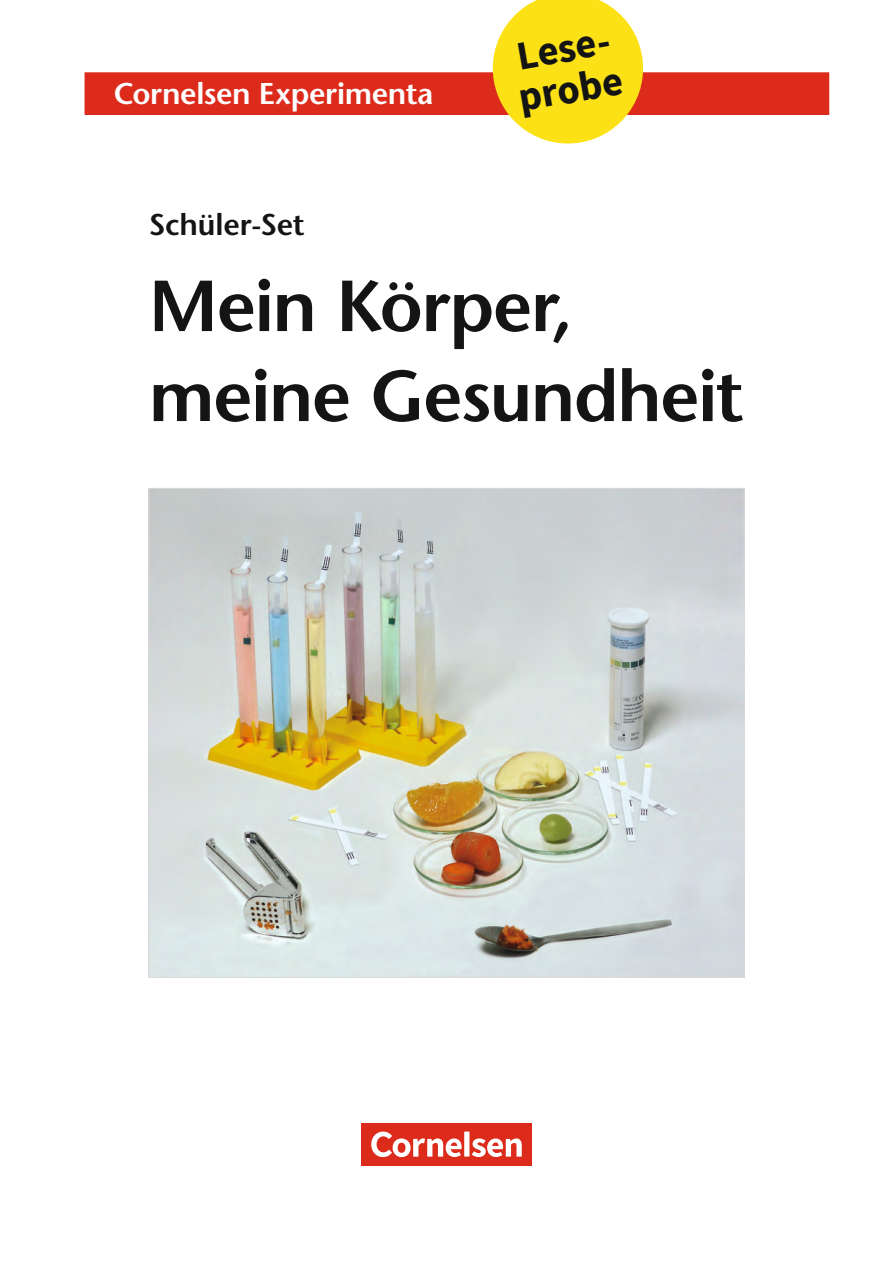
<style>
.page{position:relative;width:893px;height:1263px;background:#fff}
.page>*{position:absolute;margin:0;border:0;box-sizing:border-box;transform-origin:0 0}
.t1{font:600 72px/90px "Stone Sans Std";letter-spacing:-.02em;color:#131413}
.t2{font:700 40.5px/41.4px "CV Source Sans";color:#131413}
.t3{font:600 30px "Stone Sans Std";letter-spacing:-.01em;color:#fff}
.t4{font:600 30px "Stone Sans Std";letter-spacing:-.005em;color:#131413}
</style>
<div class="page">
<div style="left:85px;top:73px;width:743px;height:41px;background:#dc2a1b"></div>
<div style="left:85px;top:72px;width:744px;height:43px;border:2px solid #dc2a1b"></div>
<img style="left:150px;top:490px;width:592px;height:486px">
<div style="left:361px;top:1123px;width:170px;height:42px;background:#dc2a1b"></div>
<svg style="left:371px;top:1131px;width:151px;height:26px"></svg>
<svg style="left:487px;top:0;width:162px;height:144px"></svg>
<p class="t3" style="left:114px;top:76px;width:321px">Cornelsen Experimenta</p>
<p class="t4" style="left:149px;top:206px;width:157px">Schüler-Set</p>
<p class="t2" style="left:508px;top:36px;width:108px;rotate:-10deg">Lese&shy;probe</p>
<p class="t1" style="left:149px;top:261px;width:596px">Mein Körper, meine Gesundheit</p>
</div>
